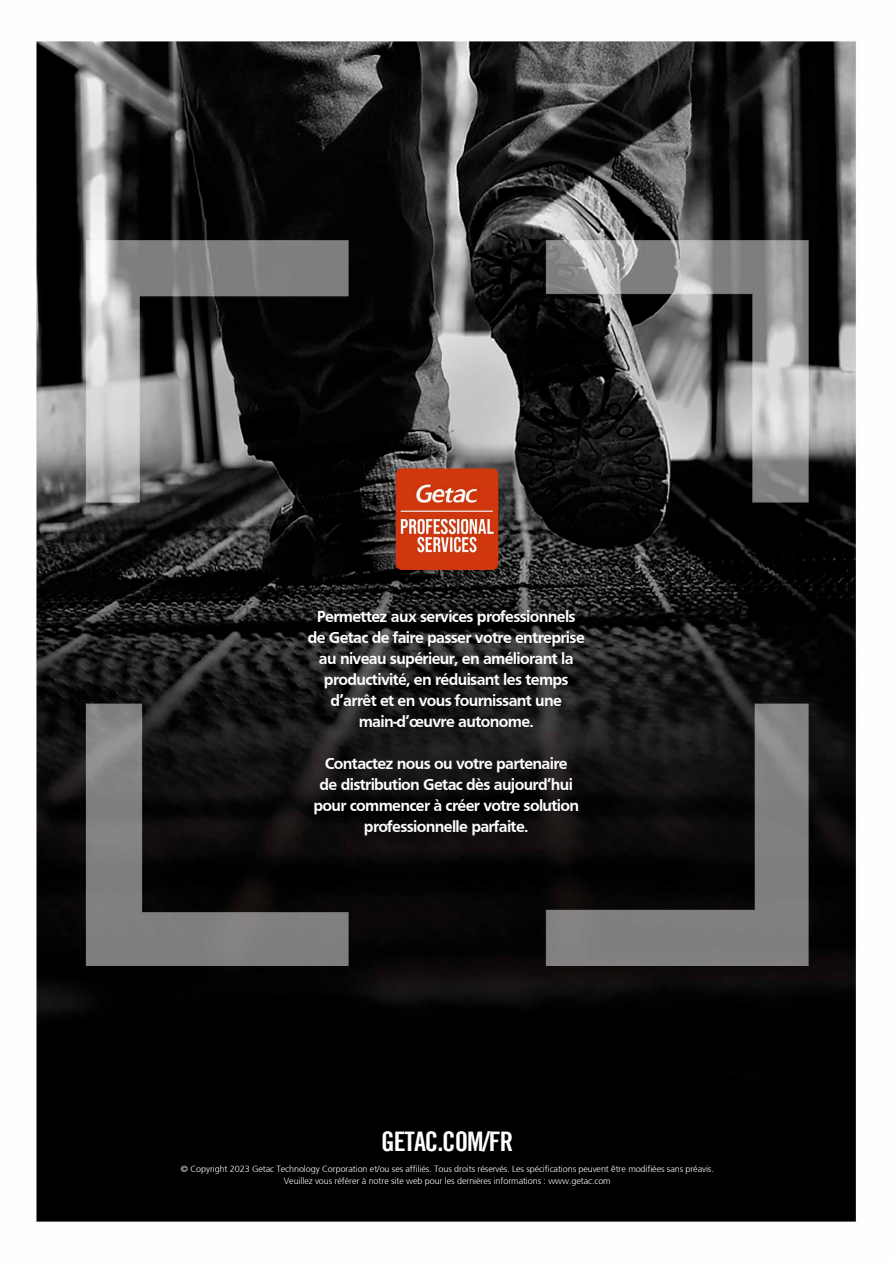
<style>
.page{position:relative;width:893px;height:1263px;background:#fff}
.page>*{position:absolute;margin:0;border:0;box-sizing:border-box;transform-origin:0 0}
.t1{font:27px "Trade Gothic Bold Cond Twenty";letter-spacing:-.04em;color:#fff}
.t2{font:700 16.5px/21px "Frutiger";letter-spacing:-.04em;color:#fff;text-align:center}
.t3{font:16.5px "Trade Gothic Bold Cond Twenty";letter-spacing:.07em;color:#fff}
.t4{font:300 9px/12px "Frutiger 45";letter-spacing:-.01em;color:#fff;text-align:center}
</style>
<div class="page">
<img style="left:36px;top:41px;width:820px;height:1181px">
<div style="left:389px;top:470px;width:116px;height:114px;background:#000;opacity:.28"></div>
<img style="left:396px;top:468px;width:102px;height:102px">
<p class="t2" style="left:308px;top:606px;width:279px">Permettez aux services professionnels de Getac de faire passer votre entreprise au niveau supérieur, en améliorant la productivité, en réduisant les temps d’arrêt et en vous fournissant une main-d’œuvre autonome.</p>
<p class="t2" style="left:313px;top:753px;width:267px">Contactez nous ou votre partenaire<br>de distribution Getac dès aujourd’hui pour commencer à créer votre solution professionnelle parfaite.</p>
<h1 class="t1" style="left:381px;top:1125px;width:134px">GETAC.COM/FR</h1>
<p class="t4" style="left:181px;top:1163px;width:534px">© Copyright 2023 Getac Technology Corporation et/ou ses affiliés. Tous droits réservés. Les spécifications peuvent être modifiées sans préavis.<br>Veuillez vous référer à notre site web pour les dernières informations : www.getac.com</p>
<p class="t3" style="left:313px;top:1162px;width:269px">WWW.GETAC.COM | XXXXX@GETAC.COM</p>
</div>
